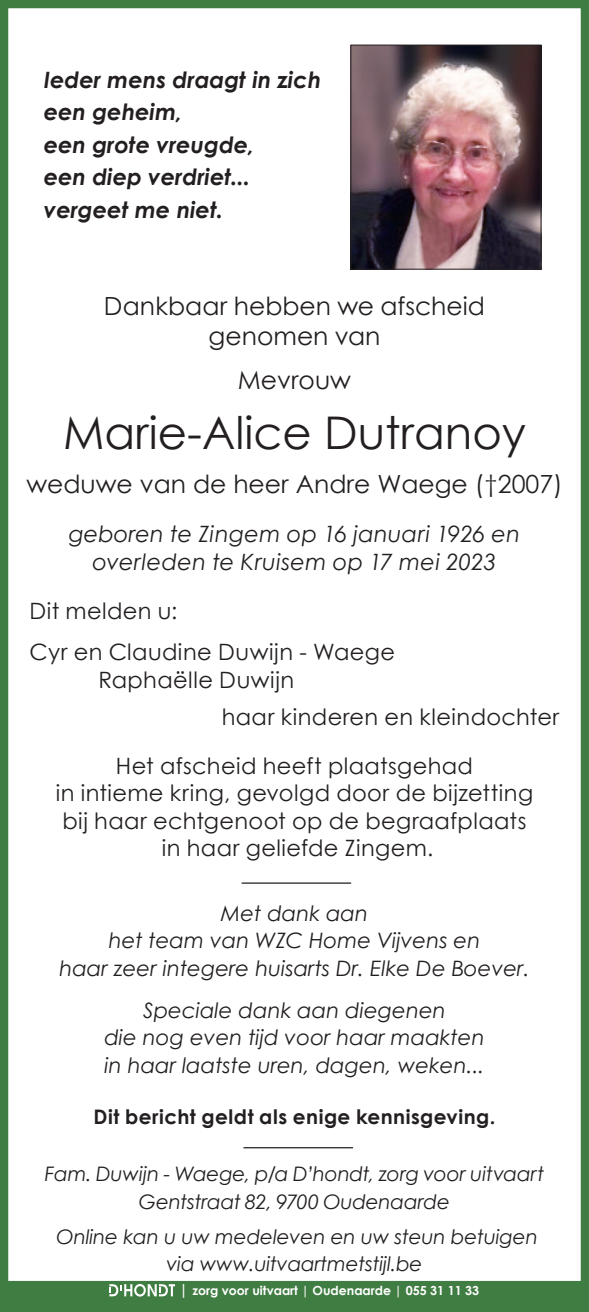
<style>
.page{position:relative;width:589px;height:1312px;background:#fff}
.page>*{position:absolute;margin:0;border:0;box-sizing:border-box;transform-origin:0 0}
.t1{font:45px "Century Gothic";color:#231f20}
.t2{font:25px/30px "Century Gothic";color:#231f20;text-align:center}
.t3{font:22.5px/27.5px "Century Gothic";letter-spacing:.015em;color:#231f20}
.t4{font:italic 700 22.5px/32.5px "Century Gothic";color:#231f20}
.t5{font:italic 22.5px/27.5px "Century Gothic";letter-spacing:.01em;color:#231f20;text-align:center}
.t6{font:italic 21.25px/27.5px "Century Gothic";color:#231f20;text-align:center}
.t7{font:italic 20px/27.5px "Century Gothic";letter-spacing:-.01em;color:#231f20;text-align:center}
.t8{font:700 20px "Century Gothic";letter-spacing:.025em;color:#231f20}
.t9{font:700 12.5px "Century Gothic";color:#fff}
.s1{font-size:15px}
</style>
<div class="page">
<div style="left:0;top:0;width:588px;height:1311px;border:8px solid #407d43"></div>
<div style="left:7px;top:1281px;width:574px;height:23px;background:#407d43"></div>
<div style="left:5px;top:1280px;width:578px;height:26px;border:3px solid #407d43"></div>
<svg style="left:109px;top:1283px;width:66px;height:13px"></svg>
<hr style="left:241px;top:882px;width:110px;height:1px;background:#231f20">
<img style="left:352px;top:47px;width:187px;height:220px">
<div style="left:350px;top:45px;width:191px;height:224px;border:1px solid #231f20"></div>
<hr style="left:243px;top:1146px;width:110px;height:2px;background:#231f20">
<p class="t4" style="left:44px;top:65px;width:279px">Ieder mens draagt in zich een geheim,<br>een grote vreugde,<br>een diep verdriet... vergeet me niet.</p>
<p class="t2" style="left:104px;top:293px;width:382px">Dankbaar hebben we afscheid genomen van</p>
<p class="t2" style="left:238px;top:367px;width:114px">Mevrouw</p>
<h1 class="t1" style="left:63px;top:415px;width:464px">Marie-Alice Dutranoy</h1>
<p class="t2" style="left:26px;top:471px;width:537px">weduwe van de heer Andre Waege (†2007)</p>
<p class="t5" style="left:69px;top:522px;width:452px">geboren te Zingem op 16 januari 1926 en overleden te Kruisem op 17 mei 2023</p>
<p class="t3" style="left:30px;top:591px;width:367px;line-height:41.8px">Dit melden u:<br>Cyr en Claudine Duwijn - Waege</p>
<p class="t3" style="left:221px;top:663px;width:339px;line-height:37px;text-indent:-123px">Raphaëlle Duwijn<br>haar kinderen en kleindochter</p>
<p class="t3" style="left:56px;top:753px;width:478px;text-align:center">Het afscheid heeft plaatsgehad<br>in intieme kring, gevolgd door de bijzetting bij haar echtgenoot op de begraafplaats in haar geliefde Zingem.</p>
<p class="t6" style="left:59px;top:901px;width:471px">Met dank aan<br>het team van WZC Home Vijvens en<br>haar zeer integere huisarts Dr. Elke De Boever.</p>
<p class="t6" style="left:104px;top:997px;width:381px">Speciale dank aan diegenen<br>die nog even tijd voor haar maakten in haar laatste uren, dagen, weken...</p>
<p class="t8" style="left:93px;top:1108px;width:403px">Dit bericht geldt als enige kennisgeving.</p>
<p class="t7" style="left:45px;top:1161px;width:500px">Fam. Duwijn - Waege, p/a D’hondt, zorg voor uitvaart<br>Gentstraat 82, 9700 Oudenaarde</p>
<p class="t7" style="left:56px;top:1224px;width:482px">Online kan u uw medeleven en uw steun betuigen via www.uitvaartmetstijl.be</p>
<p class="t9" style="left:179px;top:1284px;width:301px"><span class="s1">|</span> zorg voor uitvaart | Oudenaarde | 055 31 11 33</p>
</div>
